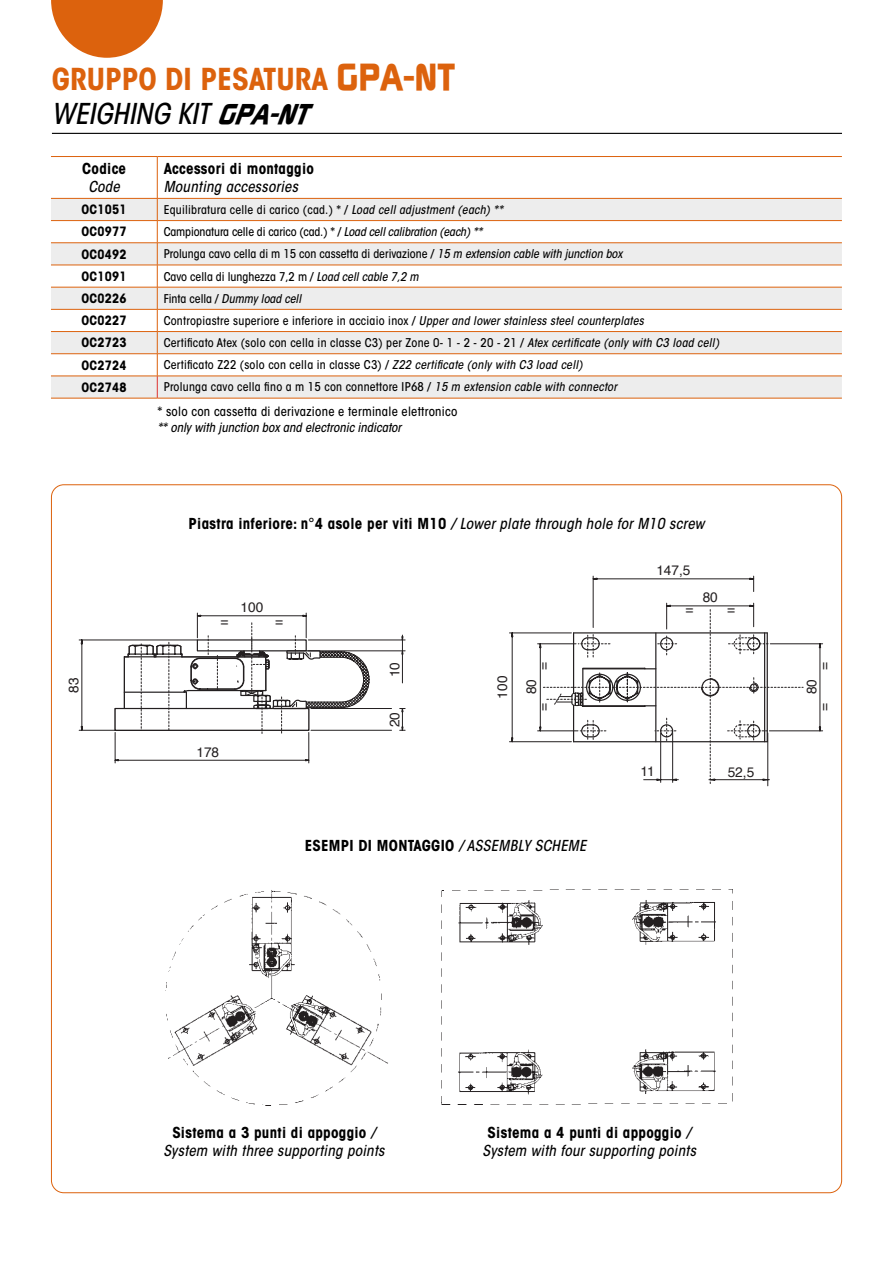
<style>
.page{position:relative;width:893px;height:1263px;background:#fff}
.page>*{position:absolute;margin:0;border:0;box-sizing:border-box;transform-origin:0 0}
.t1{font:700 condensed 30px "ITC Avant Garde Std";color:#dc620d}
.t2{font:italic 500 condensed 28.5px "ITC Avant Garde Std";color:#000}
.t3{font:16.5px "Helvetica";color:#231f20}
.t4{font:italic 500 condensed 15px/18px "ITC Avant Garde Std";letter-spacing:.02em;color:#000;text-align:center}
.t5{font:700 condensed 15px "ITC Avant Garde Std";letter-spacing:.02em;color:#000}
.t6{font:13.8px/29px "Helvetica";color:#231f20;text-align:center}
.t7{font:700 condensed 12.75px "ITC Avant Garde Std";letter-spacing:.02em;color:#000}
.t8{font:500 condensed 12.75px "ITC Avant Garde Std";letter-spacing:.02em;color:#000}
.t9{font:italic 500 condensed 12.75px "ITC Avant Garde Std";color:#000}
.t10{font:500 condensed 12px "ITC Avant Garde Std";letter-spacing:.02em;color:#000}
.t11{font:500 condensed 12px "ITC Avant Garde Std";color:#000}
.t12{font:500 condensed 12px "ITC Avant Garde Std";letter-spacing:-.01em;color:#000}
.t13{font:italic 500 condensed 12px "ITC Avant Garde Std";color:#000}
.s1{font-family:"Continuum";font-stretch:normal;font-size:37.5px}
.s2{font-family:"Continuum";font-weight:700;font-stretch:normal}
.s3{font-style:italic}
.s4{font-style:normal}
.s5{font-weight:500;font-style:italic}
.s6{font-weight:700;font-style:normal}
</style>
<div class="page">
<svg style="left:51px;top:0;width:112px;height:58px"></svg>
<hr style="left:52px;top:133px;width:790px;height:1px;background:#000">
<hr style="left:51px;top:156px;width:106px;height:1px;background:#dc620d">
<hr style="left:157px;top:156px;width:685px;height:1px;background:#dc620d">
<svg style="left:51px;top:157px;width:791px;height:241px"></svg>
<hr style="left:51px;top:376px;width:106px;height:1px;background:#dc620d">
<hr style="left:157px;top:376px;width:685px;height:1px;background:#dc620d">
<hr style="left:51px;top:398px;width:106px;height:1px;background:#dc620d">
<hr style="left:157px;top:398px;width:685px;height:1px;background:#dc620d">
<img style="left:442px;top:889px;width:290px;height:215px">
<img style="left:165px;top:890px;width:223px;height:215px">
<svg style="left:78px;top:639px;width:745px;height:93px"></svg>
<hr style="left:79px;top:730px;width:36px;height:1px;background:#231f20">
<svg style="left:111px;top:575px;width:692px;height:211px"></svg>
<h1 class="t1" style="left:52px;top:60px;width:405px">GRUPPO DI PESATURA <span class="s1">GPA-NT</span></h1>
<h2 class="t2" style="left:52px;top:96px;width:269px">WEIGHING KIT <span class="s2">GPA-NT</span></h2>
<p class="t5" style="left:82px;top:159px;width:45px">Codice</p>
<p class="t4" style="left:88px;top:178px;width:33px">Code</p>
<p class="t5" style="left:164px;top:159px;width:152px">Accessori di montaggio</p>
<p class="t4" style="left:164px;top:178px;width:136px">Mounting accessories</p>
<p class="t7" style="left:82px;top:201px;width:47px">OC1051</p>
<p class="t10" style="left:164px;top:202px;width:341px">Equilibratura celle di carico (cad.) * / <span class="s3">Load cell adjustment (each) **</span></p>
<p class="t7" style="left:82px;top:224px;width:47px">OC0977</p>
<p class="t12" style="left:164px;top:224px;width:320px">Campionatura celle di carico (cad.) * / <span class="s3">Load cell calibration (each) **</span></p>
<p class="t7" style="left:82px;top:246px;width:47px">OC0492</p>
<p class="t11" style="left:164px;top:247px;width:460px">Prolunga cavo cella di m 15 con cassetta di derivazione / <span class="s3">15 m extension cable with junction box</span></p>
<p class="t7" style="left:82px;top:268px;width:47px">OC1091</p>
<p class="t11" style="left:164px;top:269px;width:257px">Cavo cella di lunghezza 7,2 m / <span class="s3">Load cell cable 7,2 m</span></p>
<p class="t7" style="left:82px;top:290px;width:47px">OC0226</p>
<p class="t13" style="left:164px;top:291px;width:139px"><span class="s4">Finta cella /</span> Dummy load cell</p>
<p class="t7" style="left:82px;top:312px;width:47px">OC0227</p>
<p class="t10" style="left:164px;top:313px;width:482px">Contropiastre superiore e inferiore in acciaio inox / <span class="s3">Upper and lower stainless steel counterplates</span></p>
<p class="t7" style="left:82px;top:335px;width:47px">OC2723</p>
<p class="t10" style="left:164px;top:335px;width:557px">Certificato Atex (solo con cella in classe C3) per Zone 0- 1 - 2 - 20 - 21 / <span class="s3">Atex certificate (only with C3 load cell)</span></p>
<p class="t7" style="left:82px;top:357px;width:47px">OC2724</p>
<p class="t10" style="left:164px;top:358px;width:420px">Certificato Z22 (solo con cella in classe C3) / <span class="s3">Z22 certificate (only with C3 load cell)</span></p>
<p class="t7" style="left:82px;top:379px;width:47px">OC2748</p>
<p class="t10" style="left:164px;top:380px;width:455px">Prolunga cavo cella fino a m 15 con connettore IP68 / <span class="s3">15 m extension cable with connector</span></p>
<p class="t8" style="left:157px;top:404px;width:301px">* solo con cassetta di derivazione e terminale elettronico</p>
<p class="t9" style="left:157px;top:419px;width:246px">** only with junction box and electronic indicator</p>
<p class="t5" style="left:189px;top:513px;width:517px">Piastra inferiore: n°4 asole per viti M10 <span class="s5">/ Lower plate through hole for M10 screw</span></p>
<h3 class="t3" style="left:241px;top:507px;width:11px">=</h3>
<p class="t6" style="left:60px;top:693px;width:17px;rotate:-90deg">83</p>
<p class="t6" style="left:241px;top:593px;width:24px">100</p>
<p class="t6" style="left:220px;top:607px;width:9px">=</p>
<p class="t6" style="left:275px;top:607px;width:9px">=</p>
<p class="t6" style="left:196px;top:738px;width:24px">178</p>
<p class="t6" style="left:381px;top:677px;width:17px;rotate:-90deg">10</p>
<p class="t6" style="left:381px;top:727px;width:17px;rotate:-90deg">20</p>
<p class="t6" style="left:529px;top:669px;width:9px;rotate:-90deg">=</p>
<p class="t6" style="left:529px;top:711px;width:9px;rotate:-90deg">=</p>
<p class="t6" style="left:488px;top:698px;width:24px;rotate:-90deg">100<br>80</p>
<p class="t5" style="left:305px;top:836px;width:283px">ESEMPI DI MONTAGGIO <span class="s5">/ ASSEMBLY SCHEME</span></p>
<p class="t6" style="left:656px;top:556px;width:36px">147,5</p>
<p class="t6" style="left:703px;top:583px;width:17px">80</p>
<p class="t6" style="left:685px;top:595px;width:9px">=</p>
<p class="t6" style="left:727px;top:595px;width:9px">=</p>
<p class="t6" style="left:641px;top:757px;width:16px">11</p>
<p class="t6" style="left:728px;top:758px;width:28px">52,5</p>
<p class="t6" style="left:810px;top:669px;width:9px;rotate:-90deg">=</p>
<p class="t6" style="left:810px;top:711px;width:9px;rotate:-90deg">=</p>
<p class="t6" style="left:798px;top:694px;width:17px;rotate:-90deg">80</p>
<p class="t4" style="left:163px;top:1124px;width:223px"><span class="s6">Sistema a 3 punti di appoggio</span> /<br>System with three supporting points</p>
<p class="t4" style="left:482px;top:1124px;width:215px"><span class="s6">Sistema a 4 punti di appoggio</span> /<br>System with four supporting points</p>
</div>
